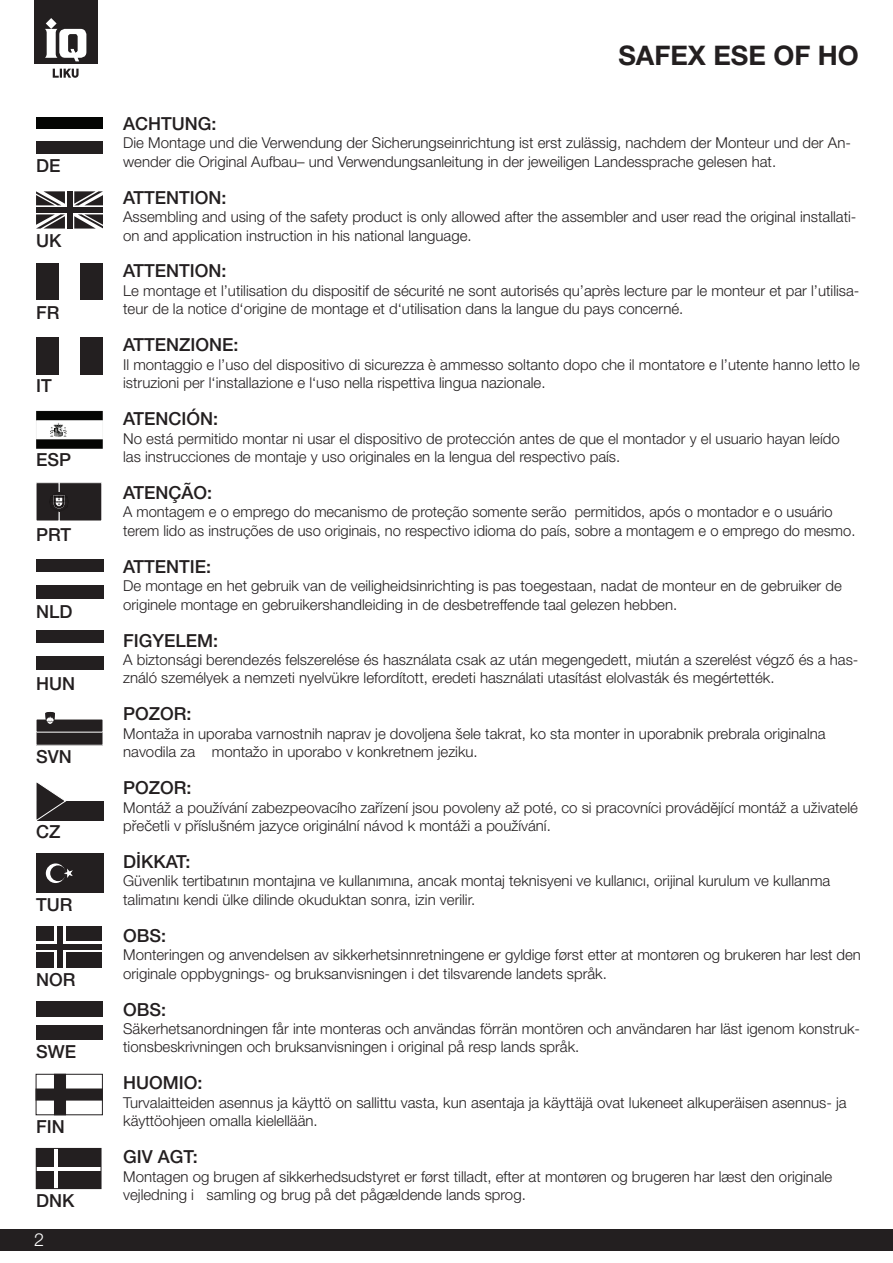
<style>
.page{position:relative;width:893px;height:1263px;background:#fff}
.page>*{position:absolute;margin:0;border:0;box-sizing:border-box;transform-origin:0 0}
.t1{font:700 27px "Helvetica Neue LT Std";color:#231f20}
.t2{font:500 18px "Helvetica Neue LT Std";color:#231f20}
.t3{font:300 18px "Helvetica Neue LT Std";color:#fff}
.t4{font:300 15px/18.5px "Helvetica Neue LT Std";color:#231f20}
.s1{font-family:"Helvetica Neue LT Com"}
</style>
<div class="page">
<div style="left:0;top:1229px;width:893px;height:21px;background:#231f20"></div>
<div style="left:34px;top:0;width:63px;height:63px;background:#231f20"></div>
<svg style="left:53px;top:69px;width:26px;height:9px"></svg>
<svg style="left:45px;top:18px;width:41px;height:43px"></svg>
<div style="left:59px;top:483px;width:43px;height:38px;background:#231f20"></div>
<div style="left:36px;top:483px;width:23px;height:38px;background:#231f20"></div>
<svg style="left:53px;top:495px;width:12px;height:14px"></svg>
<div style="left:36px;top:630px;width:68px;height:40px;background:#231f20"></div>
<div style="left:36px;top:559px;width:68px;height:40px;background:#231f20"></div>
<div style="left:36px;top:644px;width:68px;height:26px;background:#fff"></div>
<div style="left:36px;top:572px;width:68px;height:27px;background:#fff"></div>
<div style="left:36px;top:657px;width:68px;height:13px;background:#231f20"></div>
<div style="left:36px;top:585px;width:68px;height:14px;background:#231f20"></div>
<div style="left:36px;top:781px;width:67px;height:40px;background:#231f20"></div>
<div style="left:36px;top:781px;width:67px;height:20px;background:#fff"></div>
<svg style="left:36px;top:782px;width:30px;height:39px"></svg>
<div style="left:36px;top:854px;width:67px;height:39px;background:#231f20"></div>
<svg style="left:46px;top:863px;width:19px;height:20px"></svg>
<div style="left:50px;top:865px;width:16px;height:16px;background:#231f20;border-radius:50%"></div>
<svg style="left:64px;top:868px;width:9px;height:10px"></svg>
<div style="left:36px;top:1001px;width:66px;height:39px;background:#231f20"></div>
<div style="left:36px;top:1017px;width:66px;height:8px;background:#fff"></div>
<div style="left:36px;top:117px;width:67px;height:12px;background:#040503"></div>
<div style="left:36px;top:141px;width:67px;height:12px;background:#231f20"></div>
<div style="left:36px;top:263px;width:22px;height:37px;background:#231f20"></div>
<div style="left:81px;top:263px;width:22px;height:37px;background:#231f20"></div>
<div style="left:36px;top:337px;width:22px;height:37px;background:#231f20"></div>
<div style="left:81px;top:337px;width:22px;height:37px;background:#231f20"></div>
<div style="left:36px;top:732px;width:67px;height:13px;background:#231f20"></div>
<div style="left:36px;top:719px;width:67px;height:13px;background:#231f20"></div>
<svg style="left:45px;top:712px;width:10px;height:12px"></svg>
<svg style="left:36px;top:191px;width:67px;height:37px"></svg>
<svg style="left:36px;top:191px;width:29px;height:14px"></svg>
<svg style="left:74px;top:214px;width:29px;height:15px"></svg>
<svg style="left:74px;top:191px;width:29px;height:14px"></svg>
<svg style="left:36px;top:214px;width:29px;height:15px"></svg>
<div style="left:67px;top:191px;width:5px;height:38px;background:#231f20"></div>
<div style="left:36px;top:207px;width:67px;height:6px;background:#231f20"></div>
<div style="left:36px;top:926px;width:66px;height:41px;background:#231f20"></div>
<div style="left:54px;top:926px;width:12px;height:41px;background:#fff"></div>
<svg style="left:36px;top:942px;width:66px;height:10px"></svg>
<div style="left:57px;top:926px;width:6px;height:41px;background:#231f20"></div>
<div style="left:36px;top:944px;width:66px;height:5px;background:#231f20"></div>
<svg style="left:36px;top:1074px;width:66px;height:41px"></svg>
<div style="left:36px;top:1148px;width:65px;height:40px;background:#231f20"></div>
<hr style="left:54px;top:1148px;width:4px;height:40px;background:#fff">
<hr style="left:36px;top:1167px;width:65px;height:4px;background:#fff">
<div style="left:36px;top:1148px;width:65px;height:41px;border:1px solid #231f20"></div>
<img style="left:36px;top:410px;width:67px;height:39px">
<p class="t2" style="left:36px;top:155px;width:26px">DE</p>
<p class="t2" style="left:36px;top:230px;width:27px">UK</p>
<p class="t2" style="left:36px;top:302px;width:25px">FR</p>
<p class="t2" style="left:36px;top:375px;width:17px">IT</p>
<p class="t2" style="left:36px;top:449px;width:37px">ESP</p>
<p class="t2" style="left:36px;top:524px;width:37px">PRT</p>
<p class="t2" style="left:36px;top:601px;width:38px">NLD</p>
<p class="t2" style="left:36px;top:673px;width:40px">HUN</p>
<p class="t2" style="left:36px;top:746px;width:37px">SVN</p>
<p class="t2" style="left:36px;top:821px;width:26px">CZ</p>
<p class="t2" style="left:36px;top:894px;width:38px">TUR</p>
<p class="t2" style="left:36px;top:968px;width:41px">NOR</p>
<p class="t2" style="left:36px;top:1041px;width:41px">SWE</p>
<p class="t2" style="left:36px;top:1116px;width:30px">FIN</p>
<p class="t2" style="left:36px;top:1189px;width:40px">DNK</p>
<p class="t3" style="left:34px;top:1228px;width:12px">2</p>
<h1 class="t1" style="left:618px;top:39px;width:242px">SAFEX ESE OF HO</h1>
<p class="t2" style="left:123px;top:113px;width:95px">ACHTUNG:</p>
<p class="t4" style="left:123px;top:133px;width:729px">Die Montage und die Verwendung der Sicherungseinrichtung ist erst zulässig, nachdem der Monteur und der An&shy;wender die Original Aufbau– und Verwendungsanleitung in der jeweiligen Landessprache gelesen hat.</p>
<p class="t2" style="left:123px;top:187px;width:105px">ATTENTION:</p>
<p class="t4" style="left:123px;top:207px;width:735px">Assembling and using of the safety product is only allowed after the assembler and user read the original installati&shy;on and application instruction in his national language.</p>
<p class="t2" style="left:123px;top:260px;width:105px">ATTENTION:</p>
<p class="t4" style="left:123px;top:281px;width:738px">Le montage et l’utilisation du dispositif de sécurité ne sont autorisés qu’après lecture par le monteur et par l’utilisa&shy;teur de la notice d‘origine de montage et d‘utilisation dans la langue du pays concerné.</p>
<p class="t2" style="left:123px;top:334px;width:117px">ATTENZIONE:</p>
<p class="t4" style="left:123px;top:355px;width:738px">Il montaggio e l’uso del dispositivo di sicurezza è ammesso soltanto dopo che il montatore e l’utente hanno letto le istruzioni per l‘installazione e l‘uso nella rispettiva lingua nazionale.</p>
<p class="t2" style="left:123px;top:408px;width:97px">ATENCIÓN:</p>
<p class="t4" style="left:123px;top:429px;width:718px">No está permitido montar ni usar el dispositivo de protección antes de que el montador y el usuario hayan leído las instrucciones de montaje y uso originales en la lengua del respectivo país.</p>
<p class="t2" style="left:123px;top:482px;width:91px">ATENÇÃO:</p>
<p class="t4" style="left:123px;top:502px;width:734px">A montagem e o emprego do mecanismo de proteção somente serão permitidos, após o montador e o usuário terem lido as instruções de uso originais, no respectivo idioma do país, sobre a montagem e o emprego do mesmo.</p>
<p class="t2" style="left:123px;top:556px;width:90px">ATTENTIE:</p>
<p class="t4" style="left:123px;top:576px;width:720px">De montage en het gebruik van de veiligheidsinrichting is pas toegestaan, nadat de monteur en de gebruiker de originele montage en gebruikershandleiding in de desbetreffende taal gelezen hebben.</p>
<p class="t2" style="left:123px;top:629px;width:97px">FIGYELEM:</p>
<p class="t4" style="left:123px;top:650px;width:737px">A biztonsági berendezés felszerelése és használata csak az után megengedett, miután a szerelést végz<span class="s1">ő</span> és a has&shy;ználó személyek a nemzeti nyelvükre lefordított, eredeti használati utasítást elolvasták és megértették.</p>
<p class="t2" style="left:123px;top:703px;width:70px">POZOR:</p>
<p class="t4" style="left:123px;top:724px;width:704px">Montaža in uporaba varnostnih naprav je dovoljena šele takrat, ko sta monter in uporabnik prebrala originalna navodila za montažo in uporabo v konkretnem jeziku.</p>
<p class="t2" style="left:123px;top:777px;width:70px">POZOR:</p>
<p class="t4" style="left:123px;top:798px;width:736px">Montáž a používání zabezpeovacího za<span class="s1">ř</span>ízení jsou povoleny až poté, co si pracovníci provád<span class="s1">ě</span>jící montáž a uživatelé p<span class="s1">ř</span>e<span class="s1">č</span>etli v p<span class="s1">ř</span>íslušném jazyce originální návod k montáži a používání.</p>
<p class="t2" style="left:123px;top:851px;width:69px">D<span class="s1">İ</span>KKAT:</p>
<p class="t4" style="left:123px;top:871px;width:709px">Güvenlik tertibatının montajına ve kullanımına, ancak montaj teknisyeni ve kullanıcı, orijinal kurulum ve kullanma talimatını kendi ülke dilinde okuduktan sonra, izin verilir.</p>
<p class="t2" style="left:123px;top:925px;width:45px">OBS:</p>
<p class="t4" style="left:123px;top:945px;width:739px">Monteringen og anvendelsen av sikkerhetsinnretningene er gyldige først etter at montøren og brukeren har lest den originale oppbygnings- og bruksanvisningen i det tilsvarende landets språk.</p>
<p class="t2" style="left:123px;top:998px;width:45px">OBS:</p>
<p class="t4" style="left:123px;top:1019px;width:738px">Säkerhetsanordningen får inte monteras och användas förrän montören och användaren har läst igenom konstruk&shy;tionsbeskrivningen och bruksanvisningen i original på resp lands språk.</p>
<p class="t2" style="left:123px;top:1072px;width:81px">HUOMIO:</p>
<p class="t4" style="left:123px;top:1093px;width:725px">Turvalaitteiden asennus ja käyttö on sallittu vasta, kun asentaja ja käyttäjä ovat lukeneet alkuperäisen asennus- ja käyttöohjeen omalla kielellään.</p>
<p class="t2" style="left:123px;top:1146px;width:76px">GIV AGT:</p>
<p class="t4" style="left:123px;top:1167px;width:711px">Montagen og brugen af sikkerhedsudstyret er først tilladt, efter at montøren og brugeren har læst den originale vejledning i samling og brug på det pågældende lands sprog.</p>
</div>
